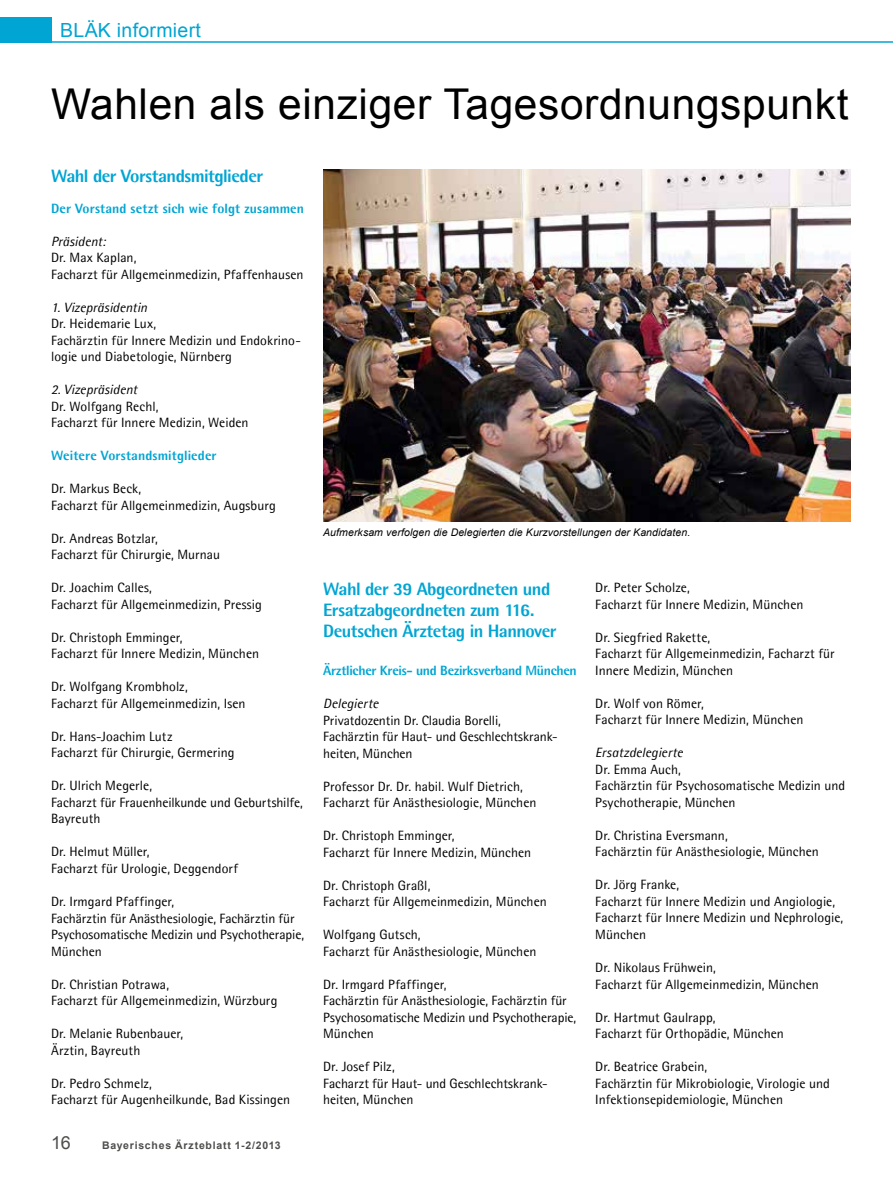
<style>
.page{position:relative;width:893px;height:1191px;background:#fff}
.page>*{position:absolute;margin:0;border:0;box-sizing:border-box;transform-origin:0 0}
.t1{font:42.45px "Arial";letter-spacing:.015em;color:#000}
.t2{font:19.5px "Arial";letter-spacing:.015em;color:#00a5d3}
.t3{font:800 18px/21px "Agfa Rotis Semisans";letter-spacing:-.03em;color:#00a5d3}
.t4{font:18px "Arial";color:#4e4e4d}
.t5{font:13.5px/16.5px "Agfa Rotis Semisans";letter-spacing:.005em;color:#000}
.t6{font:italic 13.5px "Agfa Rotis Semisans";color:#000}
.t7{font:800 13.5px "Agfa Rotis Semisans";color:#00a5d3}
.t8{font:800 13.5px "Agfa Rotis Semisans";letter-spacing:-.02em;color:#00a5d3}
.t9{font:italic 10.5px "Arial";letter-spacing:.01em;color:#000}
.t10{font:700 10.5px "Arial";letter-spacing:.07em;color:#4e4e4d}
</style>
<div class="page">
<div style="left:0;top:17px;width:52px;height:26px;background:#00a5d3"></div>
<hr style="left:25px;top:41px;width:868px;height:2px;background:#00a5d3">
<img style="left:323px;top:169px;width:527px;height:353px">
<h2 class="t2" style="left:60px;top:17px;width:142px">BLÄK informiert</h2>
<h1 class="t1" style="left:51px;top:76px;width:799px">Wahlen als einziger Tagesordnungspunkt</h1>
<h3 class="t3" style="left:51px;top:165px;width:214px">Wahl der Vorstandsmitglieder</h3>
<p class="t7" style="left:51px;top:200px;width:255px">Der Vorstand setzt sich wie folgt zusammen</p>
<p class="t6" style="left:51px;top:233px;width:56px">Präsident:</p>
<p class="t5" style="left:51px;top:249px;width:254px">Dr. Max Kaplan,<br>Facharzt für Allgemeinmedizin, Pfaffenhausen</p>
<p class="t6" style="left:51px;top:299px;width:98px">1. Vizepräsidentin</p>
<p class="t5" style="left:51px;top:315px;width:251px">Dr. Heidemarie Lux,<br>Fachärztin für Innere Medizin und Endokrino&shy;logie und Diabetologie, Nürnberg</p>
<p class="t6" style="left:51px;top:382px;width:88px">2. Vizepräsident</p>
<p class="t5" style="left:51px;top:398px;width:199px">Dr. Wolfgang Rechl,<br>Facharzt für Innere Medizin, Weiden</p>
<p class="t7" style="left:51px;top:447px;width:167px">Weitere Vorstandsmitglieder</p>
<p class="t5" style="left:51px;top:480px;width:226px">Dr. Markus Beck,<br>Facharzt für Allgemeinmedizin, Augsburg</p>
<p class="t5" style="left:51px;top:530px;width:171px">Dr. Andreas Botzlar,<br>Facharzt für Chirurgie, Murnau</p>
<p class="t5" style="left:51px;top:579px;width:212px">Dr. Joachim Calles,<br>Facharzt für Allgemeinmedizin, Pressig</p>
<p class="t5" style="left:51px;top:629px;width:210px">Dr. Christoph Emminger,<br>Facharzt für Innere Medizin, München</p>
<p class="t5" style="left:51px;top:678px;width:196px">Dr. Wolfgang Krombholz,<br>Facharzt für Allgemeinmedizin, Isen</p>
<p class="t5" style="left:51px;top:728px;width:185px">Dr. Hans-Joachim Lutz<br>Facharzt für Chirurgie, Germering</p>
<p class="t5" style="left:51px;top:777px;width:253px">Dr. Ulrich Megerle,<br>Facharzt für Frauenheilkunde und Geburtshilfe,<br>Bayreuth</p>
<p class="t5" style="left:51px;top:843px;width:189px">Dr. Helmut Müller,<br>Facharzt für Urologie, Deggendorf</p>
<p class="t5" style="left:51px;top:893px;width:255px">Dr. Irmgard Pfaffinger,<br>Fachärztin für Anästhesiologie, Fachärztin für<br>Psychosomatische Medizin und Psychotherapie,<br>München</p>
<p class="t5" style="left:51px;top:975px;width:228px">Dr. Christian Potrawa,<br>Facharzt für Allgemeinmedizin, Würzburg</p>
<p class="t5" style="left:51px;top:1025px;width:134px">Dr. Melanie Rubenbauer,<br>Ärztin, Bayreuth</p>
<p class="t5" style="left:51px;top:1074px;width:241px">Dr. Pedro Schmelz,<br>Facharzt für Augenheilkunde, Bad Kissingen</p>
<h3 class="t4" style="left:51px;top:1130px;width:21px">16</h3>
<p class="t10" style="left:102px;top:1138px;width:180px">Bayerisches Ärzteblatt 1-2/2013</p>
<p class="t9" style="left:323px;top:525px;width:369px">Aufmerksam verfolgen die Delegierten die Kurzvorstellungen der Kandidaten.</p>
<h3 class="t3" style="left:323px;top:578px;width:235px">Wahl der 39 Abgeordneten und<br>Ersatzabgeordneten zum 116.<br>Deutschen Ärztetag in Hannover</h3>
<p class="t8" style="left:323px;top:662px;width:255px">Ärztlicher Kreis- und Bezirksverband München</p>
<p class="t6" style="left:323px;top:695px;width:57px">Delegierte</p>
<p class="t5" style="left:323px;top:711px;width:236px">Privatdozentin Dr. Claudia Borelli,<br>Fachärztin für Haut- und Geschlechtskrank&shy;heiten, München</p>
<p class="t5" style="left:323px;top:777px;width:215px">Professor Dr. Dr. habil. Wulf Dietrich,<br>Facharzt für Anästhesiologie, München</p>
<p class="t5" style="left:323px;top:827px;width:210px">Dr. Christoph Emminger,<br>Facharzt für Innere Medizin, München</p>
<p class="t5" style="left:323px;top:876px;width:225px">Dr. Christoph Graßl,<br>Facharzt für Allgemeinmedizin, München</p>
<p class="t5" style="left:323px;top:926px;width:215px">Wolfgang Gutsch,<br>Facharzt für Anästhesiologie, München</p>
<p class="t5" style="left:323px;top:975px;width:255px">Dr. Irmgard Pfaffinger,<br>Fachärztin für Anästhesiologie, Fachärztin für<br>Psychosomatische Medizin und Psychotherapie,<br>München</p>
<p class="t5" style="left:323px;top:1058px;width:226px">Dr. Josef Pilz,<br>Facharzt für Haut- und Geschlechtskrank&shy;heiten, München</p>
<p class="t5" style="left:595px;top:579px;width:210px">Dr. Peter Scholze,<br>Facharzt für Innere Medizin, München</p>
<p class="t5" style="left:595px;top:629px;width:241px">Dr. Siegfried Rakette,<br>Facharzt für Allgemeinmedizin, Facharzt für<br>Innere Medizin, München</p>
<p class="t5" style="left:595px;top:695px;width:210px">Dr. Wolf von Römer,<br>Facharzt für Innere Medizin, München</p>
<p class="t6" style="left:595px;top:744px;width:89px">Ersatzdelegierte</p>
<p class="t5" style="left:595px;top:761px;width:251px">Dr. Emma Auch,<br>Fachärztin für Psychosomatische Medizin und<br>Psychotherapie, München</p>
<p class="t5" style="left:595px;top:827px;width:225px">Dr. Christina Eversmann,<br>Fachärztin für Anästhesiologie, München</p>
<p class="t5" style="left:595px;top:876px;width:249px">Dr. Jörg Franke,<br>Facharzt für Innere Medizin und Angiologie,<br>Facharzt für Innere Medizin und Nephrologie,<br>München</p>
<p class="t5" style="left:595px;top:959px;width:225px">Dr. Nikolaus Frühwein,<br>Facharzt für Allgemeinmedizin, München</p>
<p class="t5" style="left:595px;top:1008px;width:190px">Dr. Hartmut Gaulrapp,<br>Facharzt für Orthopädie, München</p>
<p class="t5" style="left:595px;top:1058px;width:236px">Dr. Beatrice Grabein,<br>Fachärztin für Mikrobiologie, Virologie und<br>Infektionsepidemiologie, München</p>
</div>
